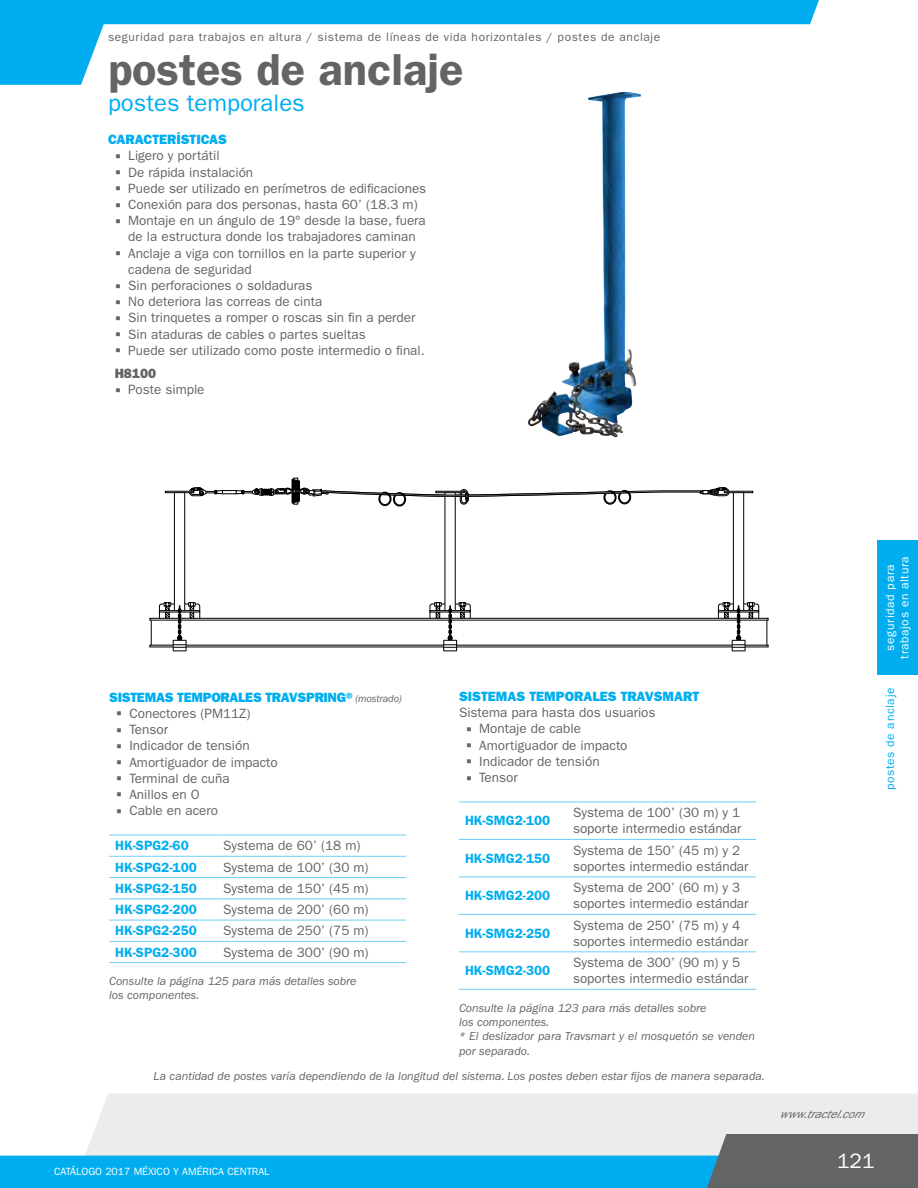
<style>
.page{position:relative;width:918px;height:1188px;background:#fff}
.page>*{position:absolute;margin:0;border:0;box-sizing:border-box;transform-origin:0 0}
.t1{font:600 45px "ITC Franklin Gothic Std";color:#636466}
.t2{font:24px "ITC Franklin Gothic Std";color:#00aeef}
.t3{font:21px "ITC Franklin Gothic Std";color:#fff}
.t4{font:13.5px/16.2px "ITC Franklin Gothic Std";color:#636466}
.t5{font:600 13.5px "ITC Franklin Gothic Std";color:#00aeef}
.t6{font:13.5px "ITC Franklin Gothic Std Hvy";color:#00aeef}
.t7{font:13.5px "ITC Franklin Gothic Std Hvy";letter-spacing:-.02em;color:#00aeef}
.t8{font:13.5px "ITC Franklin Gothic Std Hvy";color:#636466}
.t9{font:italic 12px/14.4px "ITC Franklin Gothic Std";color:#636466}
.t10{font:12px "ITC Franklin Gothic Std";letter-spacing:.05em;color:#636466}
.t11{font:12px/14.4px "ITC Franklin Gothic Std";letter-spacing:.05em;color:#fff;text-align:center}
.t12{font:12px "ITC Franklin Gothic Std";letter-spacing:.05em;color:#00aeef}
.t13{font:10.5px "ITC Franklin Gothic Std";color:#fff}
.s1{font-family:"ITC Franklin Gothic Std";font-style:italic;font-size:10.5px;color:#636466}
</style>
<div class="page">
<div style="left:73px;top:1094px;width:845px;height:62px;background:#ececed"></div>
<svg style="left:0;top:0;width:819px;height:85px"></svg>
<div style="left:0;top:1156px;width:918px;height:32px;background:#00aeef"></div>
<svg style="left:702px;top:1134px;width:216px;height:54px;background:#656b6f"></svg>
<div style="left:878px;top:540px;width:40px;height:135px;background:#00aeef"></div>
<hr style="left:109px;top:856px;width:108px;height:1px;background:#6dcff6">
<hr style="left:217px;top:856px;width:189px;height:1px;background:#6dcff6">
<hr style="left:109px;top:877px;width:108px;height:1px;background:#6dcff6">
<hr style="left:217px;top:877px;width:189px;height:1px;background:#6dcff6">
<hr style="left:109px;top:898px;width:108px;height:1px;background:#6dcff6">
<hr style="left:217px;top:898px;width:189px;height:1px;background:#6dcff6">
<hr style="left:109px;top:920px;width:108px;height:1px;background:#6dcff6">
<hr style="left:217px;top:920px;width:189px;height:1px;background:#6dcff6">
<hr style="left:109px;top:941px;width:108px;height:1px;background:#6dcff6">
<hr style="left:217px;top:941px;width:189px;height:1px;background:#6dcff6">
<hr style="left:109px;top:835px;width:108px;height:1px;background:#6dcff6">
<hr style="left:217px;top:835px;width:189px;height:1px;background:#6dcff6">
<hr style="left:109px;top:962px;width:108px;height:1px;background:#6dcff6">
<hr style="left:217px;top:962px;width:189px;height:1px;background:#6dcff6">
<hr style="left:459px;top:839px;width:108px;height:1px;background:#6dcff6">
<hr style="left:567px;top:839px;width:189px;height:1px;background:#6dcff6">
<hr style="left:459px;top:877px;width:108px;height:1px;background:#6dcff6">
<hr style="left:567px;top:877px;width:189px;height:1px;background:#6dcff6">
<hr style="left:459px;top:914px;width:108px;height:1px;background:#6dcff6">
<hr style="left:567px;top:914px;width:189px;height:1px;background:#6dcff6">
<hr style="left:459px;top:951px;width:108px;height:1px;background:#6dcff6">
<hr style="left:567px;top:951px;width:189px;height:1px;background:#6dcff6">
<hr style="left:459px;top:802px;width:108px;height:1px;background:#6dcff6">
<hr style="left:567px;top:802px;width:189px;height:1px;background:#6dcff6">
<hr style="left:459px;top:989px;width:108px;height:1px;background:#6dcff6">
<hr style="left:567px;top:989px;width:189px;height:1px;background:#6dcff6">
<img style="left:528px;top:92px;width:95px;height:345px">
<div style="left:430px;top:604px;width:41px;height:19px;border:1px solid #000;border-radius:2px"></div>
<div style="left:430px;top:610px;width:40px;height:2px;background:#fff;border:1px solid #000"></div>
<div style="left:159px;top:604px;width:41px;height:19px;border:1px solid #000;border-radius:2px"></div>
<div style="left:174px;top:492px;width:11px;height:120px;background:#fff;border:1px solid #000"></div>
<div style="left:165px;top:491px;width:29px;height:2px;background:#fff;border:1px solid #000"></div>
<div style="left:159px;top:610px;width:41px;height:2px;background:#fff;border:1px solid #000"></div>
<div style="left:718px;top:604px;width:41px;height:19px;border:1px solid #000;border-radius:2px"></div>
<div style="left:733px;top:492px;width:11px;height:120px;background:#fff;border:1px solid #000"></div>
<div style="left:724px;top:491px;width:29px;height:2px;background:#fff;border:1px solid #000"></div>
<div style="left:718px;top:610px;width:41px;height:2px;background:#fff;border:1px solid #000"></div>
<div style="left:151px;top:619px;width:616px;height:27px;background:#fff"></div>
<div style="left:150px;top:618px;width:618px;height:2px;background:#fff;border:1px solid #000"></div>
<div style="left:732px;top:640px;width:13px;height:11px;border:1px solid #000"></div>
<svg style="left:723px;top:602px;width:32px;height:46px"></svg>
<div style="left:443px;top:640px;width:14px;height:11px;border:1px solid #000"></div>
<svg style="left:434px;top:602px;width:32px;height:46px"></svg>
<div style="left:173px;top:640px;width:13px;height:11px;border:1px solid #000"></div>
<svg style="left:164px;top:602px;width:32px;height:46px"></svg>
<div style="left:205px;top:491px;width:49px;height:2px;background:#fff;border:1px solid #000"></div>
<svg style="left:189px;top:487px;width:18px;height:10px"></svg>
<svg style="left:214px;top:490px;width:30px;height:4px"></svg>
<svg style="left:252px;top:478px;width:477px;height:52px"></svg>
<p class="t10" style="left:108px;top:30px;width:554px">seguridad para trabajos en altura / sistema de líneas de vida horizontales / postes de anclaje</p>
<h1 class="t1" style="left:108px;top:43px;width:357px">postes de anclaje</h1>
<h2 class="t2" style="left:108px;top:89px;width:198px">postes temporales</h2>
<p class="t6" style="left:108px;top:132px;width:121px">CARACTERÍSTICAS</p>
<p class="t4" style="left:128px;top:148px;width:300px">Ligero y portátil<br>De rápida instalación<br>Puede ser utilizado en perímetros de edificaciones Conexión para dos personas, hasta 60’ (18.3 m)<br>Montaje en un ángulo de 19° desde la base, fuera de la estructura donde los trabajadores caminan Anclaje a viga con tornillos en la parte superior y cadena de seguridad<br>Sin perforaciones o soldaduras<br>No deteriora las correas de cinta<br>Sin trinquetes a romper o roscas sin fin a perder Sin ataduras de cables o partes sueltas<br>Puede ser utilizado como poste intermedio o final.</p>
<p class="t8" style="left:115px;top:365px;width:43px">H8100</p>
<p class="t4" style="left:128px;top:381px;width:78px">Poste simple</p>
<p class="t7" style="left:109px;top:689px;width:294px">SISTEMAS TEMPORALES TRAVSPRING®<span class="s1">(mostrado)</span></p>
<p class="t4" style="left:129px;top:705px;width:150px">Conectores (PM11Z)<br>Tensor<br>Indicador de tensión<br>Amortiguador de impacto<br>Terminal de cuña<br>Anillos en O<br>Cable en acero</p>
<p class="t5" style="left:115px;top:838px;width:75px">HK-SPG2-60</p>
<p class="t4" style="left:223px;top:838px;width:139px">Systema de 60’ (18 m)</p>
<p class="t5" style="left:115px;top:859px;width:83px">HK-SPG2-100</p>
<p class="t4" style="left:223px;top:859px;width:147px">Systema de 100’ (30 m)</p>
<p class="t5" style="left:115px;top:880px;width:83px">HK-SPG2-150</p>
<p class="t4" style="left:223px;top:880px;width:147px">Systema de 150’ (45 m)</p>
<p class="t5" style="left:115px;top:901px;width:83px">HK-SPG2-200</p>
<p class="t4" style="left:223px;top:902px;width:147px">Systema de 200’ (60 m)</p>
<p class="t5" style="left:115px;top:923px;width:83px">HK-SPG2-250</p>
<p class="t4" style="left:223px;top:923px;width:147px">Systema de 250’ (75 m)</p>
<p class="t5" style="left:115px;top:944px;width:83px">HK-SPG2-300</p>
<p class="t4" style="left:223px;top:944px;width:147px">Systema de 300’ (90 m)</p>
<p class="t9" style="left:109px;top:974px;width:249px">Consulte la página 125 para más detalles sobre los componentes.</p>
<p class="t6" style="left:459px;top:689px;width:242px">SISTEMAS TEMPORALES TRAVSMART</p>
<p class="t4" style="left:479px;top:705px;width:178px;text-indent:-20px">Sistema para hasta dos usuarios<br>Montaje de cable<br>Amortiguador de impacto<br>Indicador de tensión<br>Tensor</p>
<p class="t5" style="left:465px;top:813px;width:87px">HK-SMG2-100</p>
<p class="t4" style="left:573px;top:805px;width:170px">Systema de 100’ (30 m) y 1 soporte intermedio estándar</p>
<p class="t5" style="left:465px;top:850px;width:87px">HK-SMG2-150</p>
<p class="t4" style="left:573px;top:842px;width:177px">Systema de 150’ (45 m) y 2 soportes intermedio estándar</p>
<p class="t5" style="left:465px;top:888px;width:87px">HK-SMG2-200</p>
<p class="t4" style="left:573px;top:880px;width:177px">Systema de 200’ (60 m) y 3 soportes intermedio estándar</p>
<p class="t5" style="left:465px;top:925px;width:87px">HK-SMG2-250</p>
<p class="t4" style="left:573px;top:917px;width:177px">Systema de 250’ (75 m) y 4 soportes intermedio estándar</p>
<p class="t5" style="left:465px;top:963px;width:87px">HK-SMG2-300</p>
<p class="t4" style="left:573px;top:955px;width:177px">Systema de 300’ (90 m) y 5 soportes intermedio estándar</p>
<p class="t9" style="left:459px;top:1001px;width:298px">Consulte la página 123 para más detalles sobre<br>los componentes.<br>* El deslizador para Travsmart y el mosquetón se venden por separado.</p>
<p class="t9" style="left:154px;top:1069px;width:613px">La cantidad de postes varía dependiendo de la longitud del sistema. Los postes deben estar fijos de manera separada.</p>
<p class="t13" style="left:54px;top:1165px;width:217px">CATÁLOGO 2017 MÉXICO Y AMÉRICA CENTRAL</p>
<p class="t11" style="left:883px;top:659px;width:104px;rotate:-90deg">seguridad para trabajos en altura</p>
<p class="t12" style="left:883px;top:790px;width:104px;rotate:-90deg">postes de anclaje</p>
<p class="t9" style="left:780px;top:1107px;width:91px">www.tractel.com</p>
<h3 class="t3" style="left:837px;top:1149px;width:39px">121</h3>
</div>
